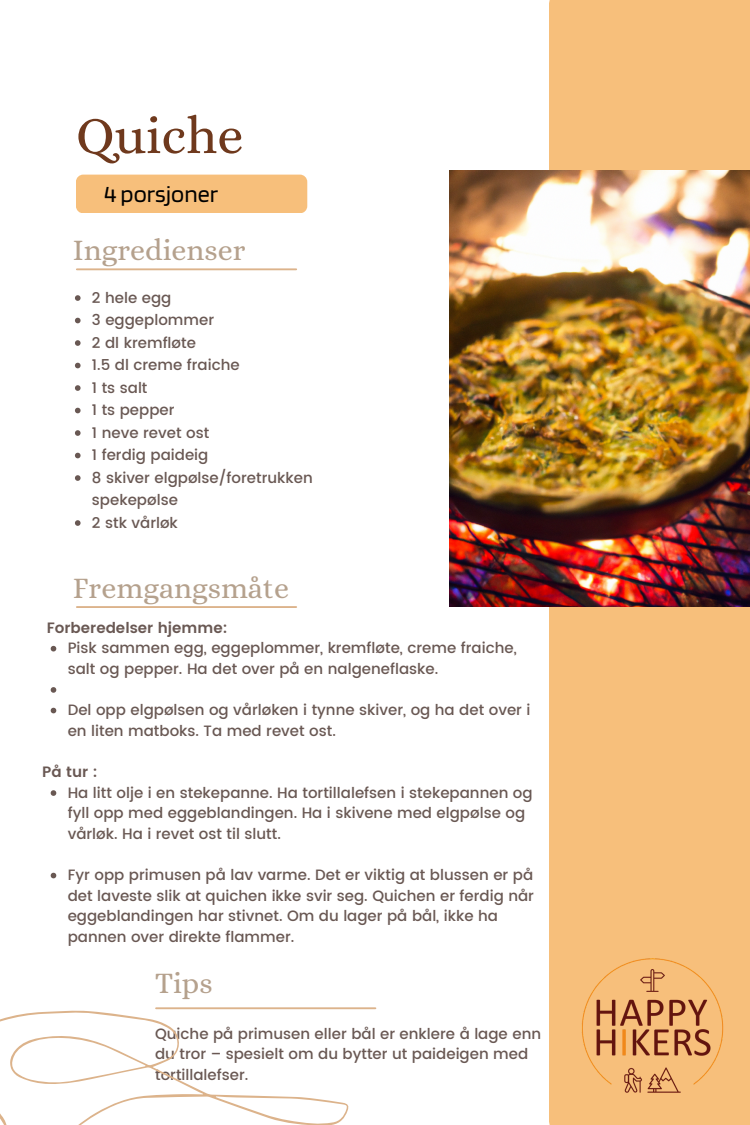
<style>
.page{position:relative;width:750px;height:1125px;background:#fff}
.page>*{position:absolute;margin:0;border:0;box-sizing:border-box;transform-origin:0 0}
.t1{font:52.5px "Alice";color:#6f391d}
.t2{font:30px "Alice";color:#b5a18d}
.t3{font:24.12px "Blinker";color:#000}
.t4{font:500 15px/20.6px "Poppins";color:#695853}
.t5{font:600 15px "Poppins";color:#695853}
</style>
<div class="page">
<div style="left:549px;top:0;width:201px;height:1125px;background:#f7bf7b"></div>
<img style="left:449px;top:170px;width:301px;height:436px">
<div style="left:76px;top:175px;width:231px;height:38px;background:#f7bf7b;border-radius:7px"></div>
<hr style="left:77px;top:606px;width:219px;height:2px;background:#dcb38b">
<hr style="left:77px;top:268px;width:219px;height:2px;background:#dcb38b">
<hr style="left:156px;top:1007px;width:219px;height:2px;background:#dcb38b">
<svg style="left:0;top:1007px;width:355px;height:118px"></svg>
<img style="left:580px;top:956px;width:146px;height:140px">
<svg style="left:51px;top:646px;width:5px;height:5px"></svg>
<svg style="left:51px;top:687px;width:5px;height:6px"></svg>
<svg style="left:51px;top:708px;width:5px;height:5px"></svg>
<svg style="left:51px;top:790px;width:5px;height:6px"></svg>
<svg style="left:51px;top:873px;width:5px;height:5px"></svg>
<svg style="left:75px;top:295px;width:6px;height:6px"></svg>
<svg style="left:75px;top:318px;width:6px;height:5px"></svg>
<svg style="left:75px;top:340px;width:6px;height:6px"></svg>
<svg style="left:75px;top:363px;width:6px;height:5px"></svg>
<svg style="left:75px;top:385px;width:6px;height:6px"></svg>
<svg style="left:75px;top:408px;width:6px;height:5px"></svg>
<svg style="left:75px;top:430px;width:6px;height:6px"></svg>
<svg style="left:75px;top:453px;width:6px;height:5px"></svg>
<svg style="left:75px;top:475px;width:6px;height:6px"></svg>
<svg style="left:75px;top:520px;width:6px;height:6px"></svg>
<p class="t1" style="left:76px;top:105px;width:169px">Quiche</p>
<p class="t3" style="left:104px;top:178px;width:116px">4 porsjoner</p>
<p class="t2" style="left:73px;top:233px;width:174px">Ingredienser</p>
<p class="t4" style="left:92px;top:287px;width:81px">2 hele egg</p>
<p class="t4" style="left:92px;top:310px;width:124px">3 eggeplommer</p>
<p class="t4" style="left:92px;top:332px;width:106px">2 dl kremfløte</p>
<p class="t4" style="left:92px;top:355px;width:149px">1.5 dl creme fraiche</p>
<p class="t4" style="left:92px;top:377px;width:57px">1 ts salt</p>
<p class="t4" style="left:92px;top:400px;width:84px">1 ts pepper</p>
<p class="t4" style="left:92px;top:422px;width:119px">1 neve revet ost</p>
<p class="t4" style="left:92px;top:445px;width:118px">1 ferdig paideig</p>
<p class="t4" style="left:92px;top:466px;width:222px;line-height:22.5px">8 skiver elgpølse/foretrukken spekepølse</p>
<p class="t4" style="left:92px;top:512px;width:87px">2 stk vårløk</p>
<p class="t2" style="left:73px;top:571px;width:218px">Fremgangsmåte</p>
<p class="t4" style="left:68px;top:638px;width:450px">Pisk sammen egg, eggeplommer, kremfløte, creme fraiche, salt og pepper. Ha det over på en nalgeneflaske.</p>
<p class="t4" style="left:68px;top:700px;width:464px">Del opp elgpølsen og vårløken i tynne skiver, og ha det over i en liten matboks. Ta med revet ost.</p>
<p class="t5" style="left:47px;top:619px;width:182px">Forberedelser hjemme:</p>
<p class="t5" style="left:42px;top:763px;width:57px">På tur :</p>
<p class="t4" style="left:68px;top:782px;width:466px">Ha litt olje i en stekepanne. Ha tortillalefsen i stekepannen og fyll opp med eggeblandingen. Ha i skivene med elgpølse og vårløk. Ha i revet ost til slutt.</p>
<p class="t4" style="left:68px;top:865px;width:468px">Fyr opp primusen på lav varme. Det er viktig at blussen er på det laveste slik at quichen ikke svir seg. Quichen er ferdig når eggeblandingen har stivnet. Om du lager på bål, ikke ha pannen over direkte flammer.</p>
<p class="t2" style="left:155px;top:966px;width:59px">Tips</p>
<p class="t4" style="left:155px;top:1023px;width:388px">Quiche på primusen eller bål er enklere å lage enn du tror – spesielt om du bytter ut paideigen med tortillalefser.</p>
</div>
